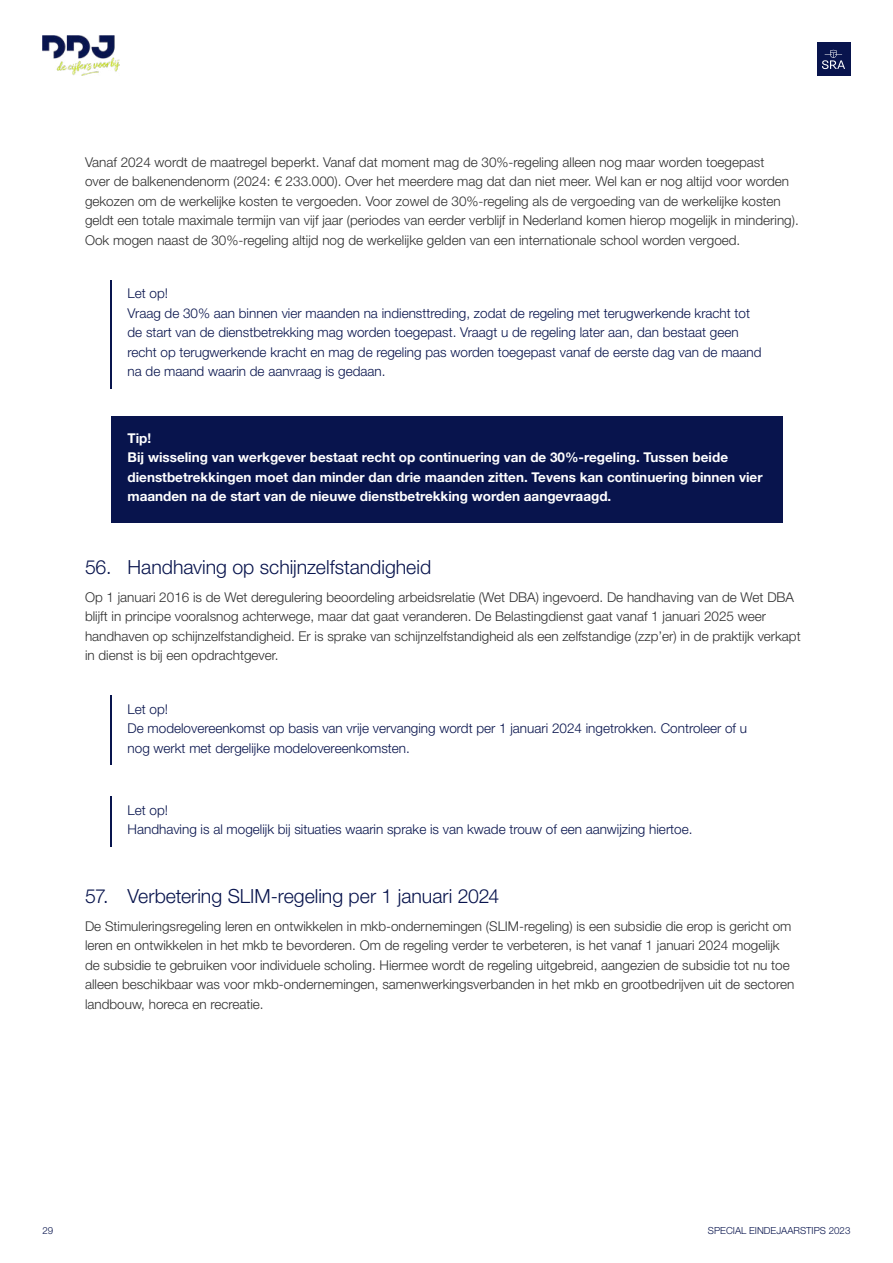
<style>
.page{position:relative;width:893px;height:1263px;background:#fff}
.page>*{position:absolute;margin:0;border:0;box-sizing:border-box;transform-origin:0 0}
.t1{font:300 19.5px "Helvetica Neue LT Std";letter-spacing:-.005em;color:#08144d}
.t2{font:300 13.5px/19.5px "Helvetica Neue LT Std";color:#2f2f2f}
.t3{font:300 13.5px/19.5px "Helvetica Neue LT Std";color:#08144d}
.t4{font:700 13.5px/19.5px "Helvetica Neue LT Std";color:#fff}
.t5{font:300 9.75px "Helvetica Neue LT Std";color:#08144d}
</style>
<div class="page">
<div style="left:817px;top:43px;width:33px;height:33px;background:#08144d"></div>
<svg style="left:822px;top:50px;width:23px;height:19px"></svg>
<img style="left:43px;top:35px;width:77px;height:41px">
<hr style="left:111px;top:280px;width:1px;height:109px;background:#08144d">
<div style="left:111px;top:416px;width:671px;height:106px;background:#08144d"></div>
<hr style="left:111px;top:696px;width:1px;height:69px;background:#08144d">
<hr style="left:111px;top:797px;width:1px;height:50px;background:#08144d">
<p class="t2" style="left:85px;top:152px;width:715px">Vanaf 2024 wordt de maatregel beperkt. Vanaf dat moment mag de 30%-regeling alleen nog maar worden toegepast<br>over de balkenendenorm (2024: € 233.000). Over het meerdere mag dat dan niet meer. Wel kan er nog altijd voor worden gekozen om de werkelijke kosten te vergoeden. Voor zowel de 30%-regeling als de vergoeding van de werkelijke kosten geldt een totale maximale termijn van vijf jaar (periodes van eerder verblijf in Nederland komen hierop mogelijk in mindering).<br>Ook mogen naast de 30%-regeling altijd nog de werkelijke gelden van een internationale school worden vergoed.</p>
<p class="t3" style="left:128px;top:284px;width:636px">Let op!<br>Vraag de 30% aan binnen vier maanden na indiensttreding, zodat de regeling met terugwerkende kracht tot de start van de dienstbetrekking mag worden toegepast. Vraagt u de regeling later aan, dan bestaat geen recht op terugwerkende kracht en mag de regeling pas worden toegepast vanaf de eerste dag van de maand na de maand waarin de aanvraag is gedaan.</p>
<p class="t4" style="left:128px;top:428px;width:636px">Tip!<br>Bij wisseling van werkgever bestaat recht op continuering van de 30%-regeling. Tussen beide dienstbetrekkingen moet dan minder dan drie maanden zitten. Tevens kan continuering binnen vier maanden na de start van de nieuwe dienstbetrekking worden aangevraagd.</p>
<h1 class="t1" style="left:85px;top:555px;width:348px">56. Handhaving op schijnzelfstandigheid</h1>
<p class="t2" style="left:85px;top:587px;width:717px">Op 1 januari 2016 is de Wet deregulering beoordeling arbeidsrelatie (Wet DBA) ingevoerd. De handhaving van de Wet DBA blijft in principe vooralsnog achterwege, maar dat gaat veranderen. De Belastingdienst gaat vanaf 1 januari 2025 weer handhaven op schijnzelfstandigheid. Er is sprake van schijnzelfstandigheid als een zelfstandige (zzp’er) in de praktijk verkapt in dienst is bij een opdrachtgever.</p>
<p class="t3" style="left:128px;top:699px;width:621px">Let op!<br>De modelovereenkomst op basis van vrije vervanging wordt per 1 januari 2024 ingetrokken. Controleer of u nog werkt met dergelijke modelovereenkomsten.</p>
<p class="t3" style="left:128px;top:800px;width:566px">Let op!<br>Handhaving is al mogelijk bij situaties waarin sprake is van kwade trouw of een aanwijzing hiertoe.</p>
<h1 class="t1" style="left:85px;top:884px;width:416px">57. Verbetering SLIM-regeling per 1 januari 2024</h1>
<p class="t2" style="left:85px;top:916px;width:711px">De Stimuleringsregeling leren en ontwikkelen in mkb-ondernemingen (SLIM-regeling) is een subsidie die erop is gericht om leren en ontwikkelen in het mkb te bevorderen. Om de regeling verder te verbeteren, is het vanaf 1 januari 2024 mogelijk de subsidie te gebruiken voor individuele scholing. Hiermee wordt de regeling uitgebreid, aangezien de subsidie tot nu toe alleen beschikbaar was voor mkb-ondernemingen, samenwerkingsverbanden in het mkb en grootbedrijven uit de sectoren landbouw, horeca en recreatie.</p>
<p class="t5" style="left:43px;top:1224px;width:12px">29</p>
<p class="t5" style="left:708px;top:1224px;width:144px">SPECIAL EINDEJAARSTIPS 2023</p>
</div>
